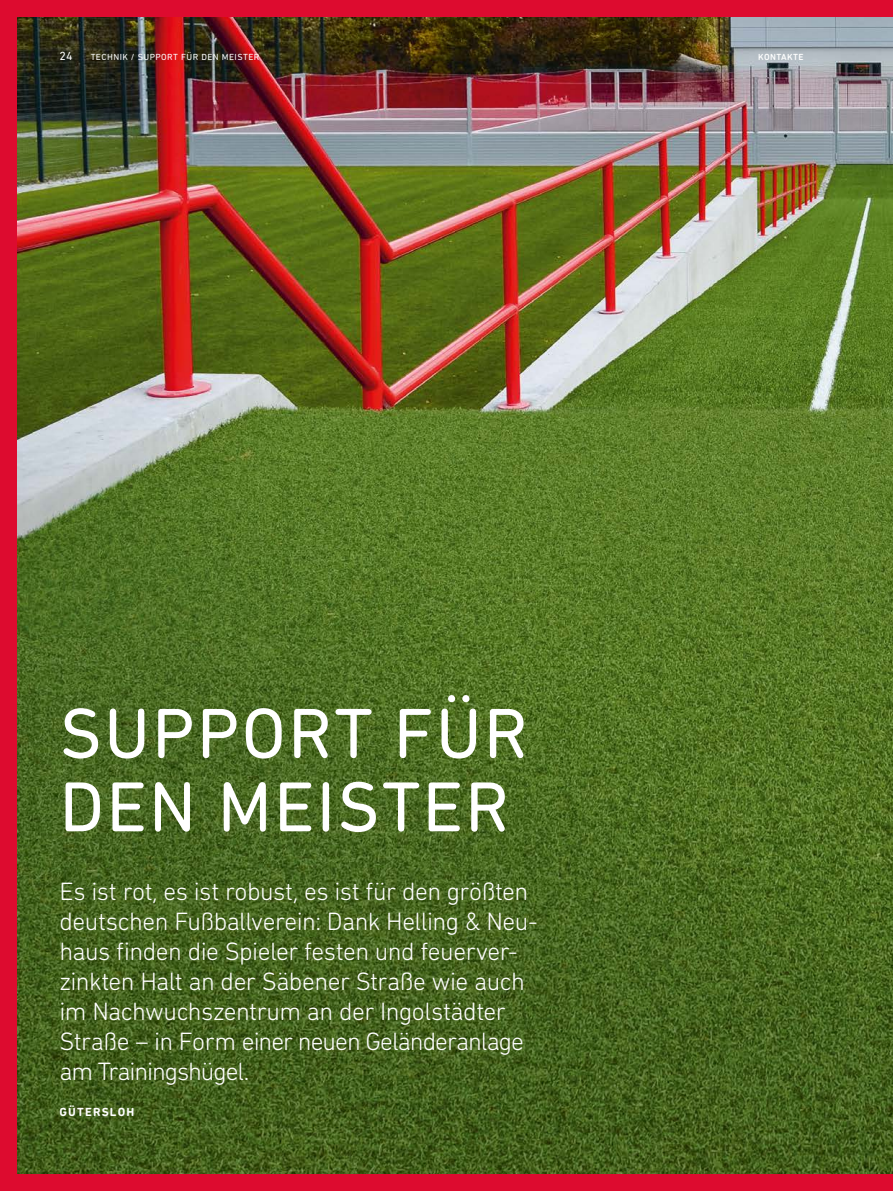
<style>
.page{position:relative;width:893px;height:1191px;background:#dd0b2f}
.page>*{position:absolute;margin:0;border:0;box-sizing:border-box;transform-origin:0 0}
.t1{font:71.85px/73.5px "DIN Next Rounded LT Pro";letter-spacing:.03em;color:#fff}
.t2{font:300 25.5px/30px "DIN Next Rounded LT Pro";letter-spacing:-.02em;color:#fff}
.t3{font:700 12px "DIN Next Rounded LT Pro";letter-spacing:.095em;color:#fff}
.t4{font:12px "DIN Next Rounded LT Pro";color:#fff}
.t5{font:9px "DIN Next Rounded LT Pro";letter-spacing:.05em;color:#fff}
.t6{font:500 9px "DIN Next Rounded LT Pro";letter-spacing:.05em;color:#fff}
</style>
<div class="page">
<img style="left:17px;top:17px;width:876px;height:1157px">
<p class="t4" style="left:60px;top:49px;width:15px">24</p>
<p class="t5" style="left:91px;top:51px;width:170px">TECHNIK / SUPPORT FÜR DEN MEISTER</p>
<p class="t6" style="left:758px;top:51px;width:47px">KONTAKTE</p>
<h1 class="t1" style="left:60px;top:696px;width:470px">SUPPORT FÜR<br>DEN MEISTER</h1>
<p class="t2" style="left:60px;top:876px;width:480px">Es ist rot, es ist robust, es ist für den größten deutschen Fußballverein: Dank Helling &amp; Neu&shy;haus finden die Spieler festen und feuerver&shy;zinkten Halt an der Säbener Straße wie auch im Nachwuchszentrum an der Ingolstädter Straße – in Form einer neuen Geländeranlage am Trainingshügel.</p>
<p class="t3" style="left:60px;top:1105px;width:76px">GÜTERSLOH</p>
</div>
